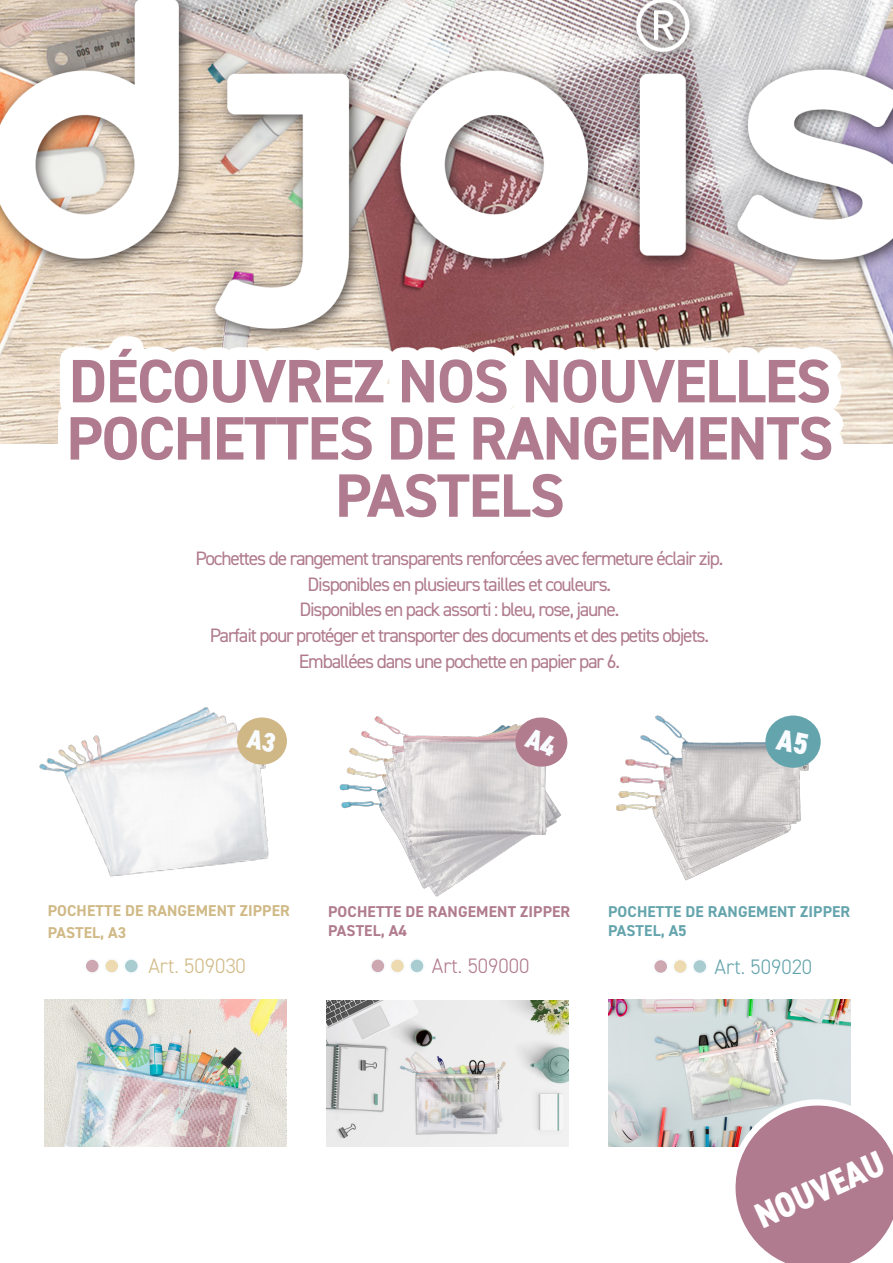
<style>
.page{position:relative;width:893px;height:1263px;background:#fff}
.page>*{position:absolute;margin:0;border:0;box-sizing:border-box;transform-origin:0 0}
.texte_zoom{font:700 61.5px/57.2px "DIN2014";letter-spacing:-.02em;color:#b07b8e;text-align:center}
.Style_de_paragraphe_1{font:800 condensed 36px "DIN2014";color:#fff}
.t1{font:300 21px "DIN2014";color:#d1ba86}
.t2{font:300 21px "DIN2014";color:#b07b8e}
.t3{font:300 21px "DIN2014";color:#64a4ac}
.texte_zoom-2{font:19.5px "DIN2014";letter-spacing:-.06em;color:#b07b8e}
.Style_de_paragraphe_1-2{font:700 15.75px/18.1px "DIN2014";letter-spacing:.01em;color:#b07b8e}
.Style_de_paragraphe_1-3{font:700 15.75px/18.1px "DIN2014";letter-spacing:.01em;color:#64a4ac}
.Style_de_paragraphe_1-4{font:700 15.75px "DIN2014";letter-spacing:.01em;color:#d0b986}
</style>
<div class="page">
<img style="left:45px;top:1000px;width:242px;height:146px">
<img style="left:326px;top:1000px;width:242px;height:146px">
<img style="left:608px;top:1000px;width:242px;height:146px">
<img style="left:0;top:345px;width:893px;height:99px">
<img style="left:39px;top:707px;width:248px;height:170px">
<img style="left:339px;top:716px;width:222px;height:181px">
<img style="left:616px;top:715px;width:205px;height:166px">
<div style="left:765px;top:715px;width:56px;height:53px;background:#64a4ac;border-radius:50%"></div>
<div style="left:237px;top:717px;width:50px;height:48px;background:#cfb786;border-radius:50%"></div>
<div style="left:371px;top:959px;width:14px;height:14px;background:#cea8b1;border-radius:50%"></div>
<div style="left:370px;top:958px;width:16px;height:16px;border:2px solid #f9fcfe;border-radius:50%"></div>
<div style="left:390px;top:959px;width:15px;height:14px;background:#eddab0;border-radius:50%"></div>
<div style="left:389px;top:958px;width:17px;height:16px;border:2px solid #f9fcfe;border-radius:50%"></div>
<div style="left:410px;top:959px;width:14px;height:14px;background:#a9ccd1;border-radius:50%"></div>
<div style="left:409px;top:958px;width:16px;height:16px;border:2px solid #f9fcfe;border-radius:50%"></div>
<div style="left:653px;top:959px;width:15px;height:15px;background:#cea8b1;border-radius:50%"></div>
<div style="left:652px;top:958px;width:17px;height:17px;border:2px solid #f9fcfe;border-radius:50%"></div>
<div style="left:673px;top:959px;width:14px;height:15px;background:#eddab0;border-radius:50%"></div>
<div style="left:672px;top:958px;width:16px;height:17px;border:2px solid #f9fcfe;border-radius:50%"></div>
<div style="left:693px;top:959px;width:14px;height:15px;background:#a9ccd1;border-radius:50%"></div>
<div style="left:692px;top:958px;width:16px;height:17px;border:2px solid #f9fcfe;border-radius:50%"></div>
<div style="left:85px;top:959px;width:14px;height:14px;background:#cea8b1;border-radius:50%"></div>
<div style="left:84px;top:958px;width:16px;height:16px;border:2px solid #f9fcfe;border-radius:50%"></div>
<div style="left:105px;top:959px;width:14px;height:14px;background:#eddab0;border-radius:50%"></div>
<div style="left:104px;top:958px;width:16px;height:16px;border:2px solid #f9fcfe;border-radius:50%"></div>
<div style="left:124px;top:959px;width:15px;height:14px;background:#a9ccd1;border-radius:50%"></div>
<div style="left:123px;top:958px;width:17px;height:16px;border:2px solid #f9fcfe;border-radius:50%"></div>
<img style="left:0;top:0;width:893px;height:336px">
<svg style="left:721px;top:1090px;width:172px;height:173px"></svg>
<div style="left:58px;top:336px;width:786px;height:194px;background:#fff"></div>
<svg style="left:514px;top:716px;width:54px;height:52px"></svg>
<p class="texte_zoom" style="left:66px;top:352px;width:769px">DÉCOUVREZ NOS NOUVELLES<br>POCHETTES DE RANGEMENTS<br>PASTELS</p>
<p class="texte_zoom-2" style="left:196px;top:546px;width:529px">Pochettes de rangement transparents renforcées avec fermeture éclair zip.</p>
<p class="texte_zoom-2" style="left:308px;top:572px;width:305px">Disponibles en plusieurs tailles et couleurs.</p>
<p class="texte_zoom-2" style="left:299px;top:597px;width:321px">Disponibles en pack assorti : bleu, rose, jaune.</p>
<p class="texte_zoom-2" style="left:210px;top:623px;width:501px">Parfait pour protéger et transporter des documents et des petits objets.</p>
<p class="texte_zoom-2" style="left:299px;top:649px;width:323px">Emballées dans une pochette en papier par 6.</p>
<p class="Style_de_paragraphe_1-4" style="left:48px;top:900px;width:244px">POCHETTE DE RANGEMENT ZIPPER</p>
<p class="Style_de_paragraphe_1-4" style="left:48px;top:922px;width:80px">PASTEL, A3</p>
<p class="Style_de_paragraphe_1-2" style="left:328px;top:903px;width:244px">POCHETTE DE RANGEMENT ZIPPER<br>PASTEL, A4</p>
<p class="Style_de_paragraphe_1-3" style="left:608px;top:903px;width:244px">POCHETTE DE RANGEMENT ZIPPER<br>PASTEL, A5</p>
<p class="t1" style="left:148px;top:953px;width:99px">Art. 509030</p>
<p class="t2" style="left:432px;top:953px;width:99px">Art. 509000</p>
<p class="t3" style="left:715px;top:954px;width:99px">Art. 509020</p>
<p class="Style_de_paragraphe_1" style="left:747px;top:1195px;width:139px;rotate:-24deg">NOUVEAU</p>
</div>
